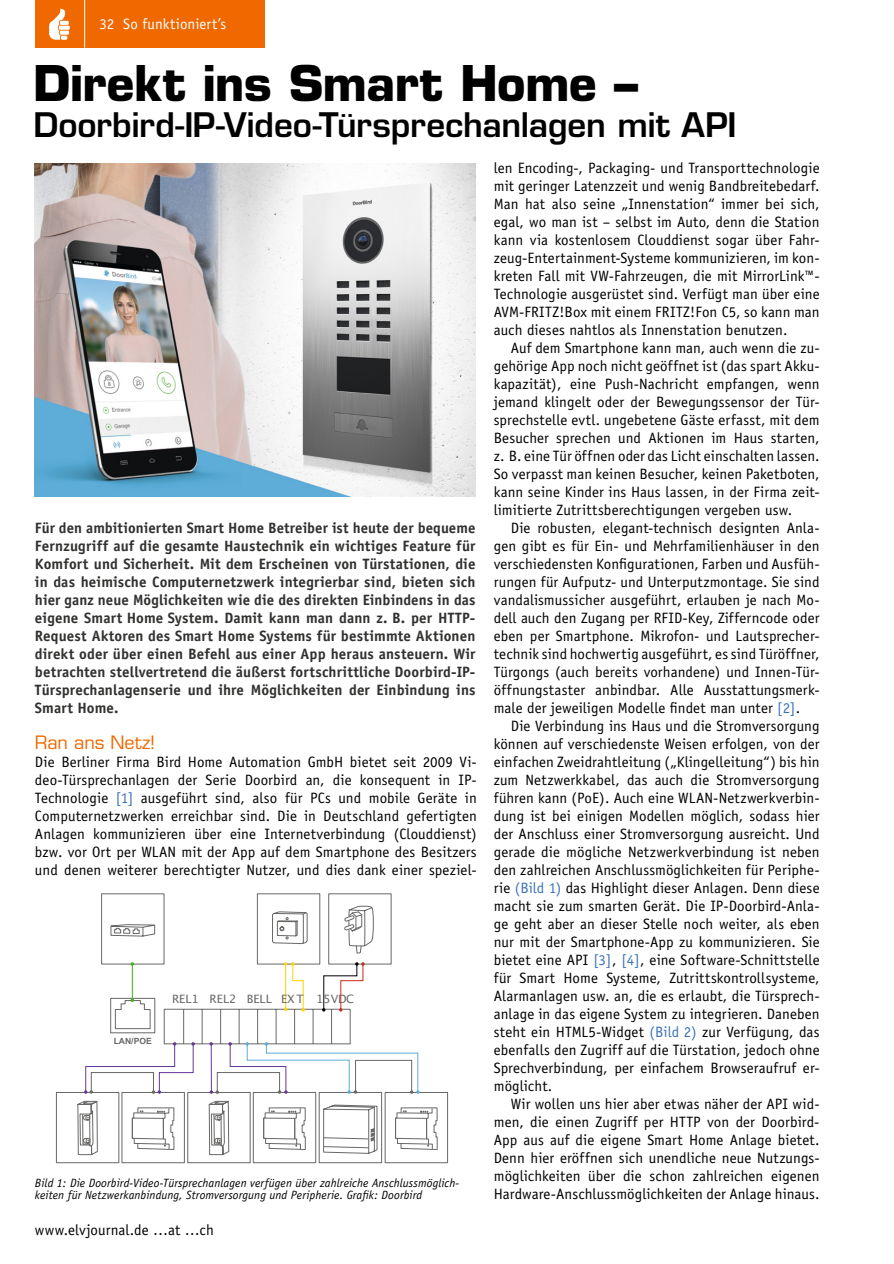
<style>
.page{position:relative;width:894px;height:1264px;background:#fff}
.page>*{position:absolute;margin:0;border:0;box-sizing:border-box;transform-origin:0 0}
.Headline1{font:700 48px "Eurostile";letter-spacing:-.01em;color:#000}
.Headline2{font:600 33px "Eurostile";letter-spacing:-.005em;color:#000}
.Subhead_5{font:18px "Eurostile";letter-spacing:-.005em;color:#ef6800}
.Fließtext_Neue_Zeile{font:15px/18px "Officina Sans";letter-spacing:.005em;color:#000;text-align:justify}
.Fließtext_Neuer_Absa{font:15px/18px "Officina Sans";letter-spacing:.005em;color:#000;text-align:justify}
.Einleitung{font:700 15px/18px "Officina Sans";letter-spacing:.005em;color:#313130;text-align:justify}
.Kopfzeile_links{font:15px "Officina Sans";letter-spacing:.005em;color:#fff}
.Bildunterschrift{font:italic 12px/12.8px "Officina Sans";letter-spacing:.01em;color:#000}
.t1{font:11.55px "Montserrat";color:#686867}
.t2{font:700 8.55px "Arial";color:#686867}
.s1{color:#3a72b8}
</style>
<div class="page">
<div style="left:35px;top:1px;width:230px;height:47px;background:#ef6800"></div>
<hr style="left:84px;top:1px;width:1px;height:47px;background:#fff">
<svg style="left:49px;top:8px;width:21px;height:32px"></svg>
<img style="left:35px;top:164px;width:440px;height:333px">
<div style="left:385px;top:1091px;width:63px;height:72px;background:#fff;border:1px solid #686867"></div>
<div style="left:56px;top:1091px;width:63px;height:72px;background:#fff;border:1px solid #686867"></div>
<svg style="left:72px;top:893px;width:366px;height:271px"></svg>
<p class="Kopfzeile_links" style="left:100px;top:15px;width:128px">32 So funktioniert’s</p>
<p class="Headline1" style="left:34px;top:54px;width:606px">Direkt ins Smart Home –</p>
<p class="Headline2" style="left:34px;top:105px;width:705px">Doorbird-IP-Video-Türsprechanlagen mit API</p>
<p class="Fließtext_Neuer_Absa" style="left:494px;top:159px;width:327px">len Encoding-, Packaging- und Transporttechnologie mit geringer Latenzzeit und wenig Bandbreitebedarf.<br>Man hat also seine „Innenstation“ immer bei sich, egal, wo man ist – selbst im Auto, denn die Station kann via kostenlosem Clouddienst sogar über Fahr&shy;zeug-Entertainment-Systeme kommunizieren, im kon&shy;kreten Fall mit VW-Fahrzeugen, die mit MirrorLink™- Technologie ausgerüstet sind. Verfügt man über eine AVM-FRITZ!Box mit einem FRITZ!Fon C5, so kann man auch dieses nahtlos als Innenstation benutzen.</p>
<p class="Fließtext_Neue_Zeile" style="left:494px;top:339px;width:327px;text-indent:17px">Auf dem Smartphone kann man, auch wenn die zu&shy;gehörige App noch nicht geöffnet ist (das spart Akku&shy;kapazität), eine Push-Nachricht empfangen, wenn jemand klingelt oder der Bewegungssensor der Tür&shy;sprechstelle evtl. ungebetene Gäste erfasst, mit dem Besucher sprechen und Aktionen im Haus starten, z. B. eine Tür öffnen oder das Licht einschalten lassen.<br>So verpasst man keinen Besucher, keinen Paketboten, kann seine Kinder ins Haus lassen, in der Firma zeit&shy;limitierte Zutrittsberechtigungen vergeben usw.</p>
<p class="Fließtext_Neue_Zeile" style="left:494px;top:519px;width:327px;text-indent:17px">Die robusten, elegant-technisch designten Anla&shy;gen gibt es für Ein- und Mehrfamilienhäuser in den verschiedensten Konfigurationen, Farben und Ausfüh&shy;rungen für Aufputz- und Unterputzmontage. Sie sind vandalismussicher ausgeführt, erlauben je nach Mo&shy;dell auch den Zugang per RFID-Key, Zifferncode oder eben per Smartphone. Mikrofon- und Lautsprecher&shy;technik sind hochwertig ausgeführt, es sind Türöffner, Türgongs (auch bereits vorhandene) und Innen-Tür&shy;öffnungstaster anbindbar. Alle Ausstattungsmerk&shy;male der jeweiligen Modelle findet man unter <span class="s1">[2]</span>.</p>
<p class="Fließtext_Neue_Zeile" style="left:494px;top:717px;width:327px;text-indent:17px">Die Verbindung ins Haus und die Stromversorgung können auf verschiedenste Weisen erfolgen, von der einfachen Zweidrahtleitung („Klingelleitung“) bis hin zum Netzwerkkabel, das auch die Stromversorgung führen kann (PoE). Auch eine WLAN-Netzwerkverbin&shy;dung ist bei einigen Modellen möglich, sodass hier der Anschluss einer Stromversorgung ausreicht. Und gerade die mögliche Netzwerkverbindung ist neben den zahlreichen Anschlussmöglichkeiten für Periphe&shy;rie <span class="s1">(Bild 1)</span> das Highlight dieser Anlagen. Denn diese macht sie zum smarten Gerät. Die IP-Doorbird-Anla&shy;ge geht aber an dieser Stelle noch weiter, als eben nur mit der Smartphone-App zu kommunizieren. Sie bietet eine API <span class="s1">[3]</span>, <span class="s1">[4]</span>, eine Software-Schnittstelle für Smart Home Systeme, Zutrittskontrollsysteme, Alarmanlagen usw. an, die es erlaubt, die Türsprech&shy;anlage in das eigene System zu integrieren. Daneben steht ein HTML5-Widget <span class="s1">(Bild 2)</span> zur Verfügung, das ebenfalls den Zugriff auf die Türstation, jedoch ohne Sprechverbindung, per einfachem Browseraufruf er&shy;möglicht.</p>
<p class="Fließtext_Neue_Zeile" style="left:494px;top:1095px;width:327px;text-indent:17px">Wir wollen uns hier aber etwas näher der API wid&shy;men, die einen Zugriff per HTTP von der Doorbird-App aus auf die eigene Smart Home Anlage bietet.<br>Denn hier eröffnen sich unendliche neue Nutzungs&shy;möglichkeiten über die schon zahlreichen eigenen Hardware-Anschlussmöglichkeiten der Anlage hinaus.</p>
<p class="Einleitung" style="left:35px;top:518px;width:442px">Für den ambitionierten Smart Home Betreiber ist heute der bequeme Fernzugriff auf die gesamte Haustechnik ein wichtiges Feature für Komfort und Sicherheit. Mit dem Erscheinen von Türstationen, die in das heimische Computernetzwerk integrierbar sind, bieten sich hier ganz neue Möglichkeiten wie die des direkten Einbindens in das eigene Smart Home System. Damit kann man dann z. B. per HTTP-Request Aktoren des Smart Home Systems für bestimmte Aktionen direkt oder über einen Befehl aus einer App heraus ansteuern. Wir betrachten stellvertretend die äußerst fortschrittliche Doorbird-IP-Türsprechanlagenserie und ihre Möglichkeiten der Einbindung ins Smart Home.</p>
<p class="Subhead_5" style="left:35px;top:731px;width:122px">Ran ans Netz!</p>
<p class="Fließtext_Neuer_Absa" style="left:35px;top:753px;width:443px">Die Berliner Firma Bird Home Automation GmbH bietet seit 2009 Vi&shy;deo-Türsprechanlagen der Serie Doorbird an, die konsequent in IP-Technologie <span class="s1">[1]</span> ausgeführt sind, also für PCs und mobile Geräte in Computernetzwerken erreichbar sind. Die in Deutschland gefertigten Anlagen kommunizieren über eine Internetverbindung (Clouddienst) bzw. vor Ort per WLAN mit der App auf dem Smartphone des Besitzers und denen weiterer berechtigter Nutzer, und dies dank einer speziel-</p>
<p class="t1" style="left:172px;top:991px;width:184px">REL1 REL2 BELL EXT 15VDC</p>
<p class="t2" style="left:114px;top:1035px;width:40px">LAN/POE</p>
<p class="Bildunterschrift" style="left:35px;top:1176px;width:425px">Bild 1: Die Doorbird-Video-Türsprechanlagen verfügen über zahlreiche Anschlussmöglich&shy;keiten für Netzwerkanbindung, Stromversorgung und Peripherie. Grafik: Doorbird</p>
<p class="Fließtext_Neue_Zeile" style="left:35px;top:1221px;width:180px">www.elvjournal.de …at …ch</p>
</div>
